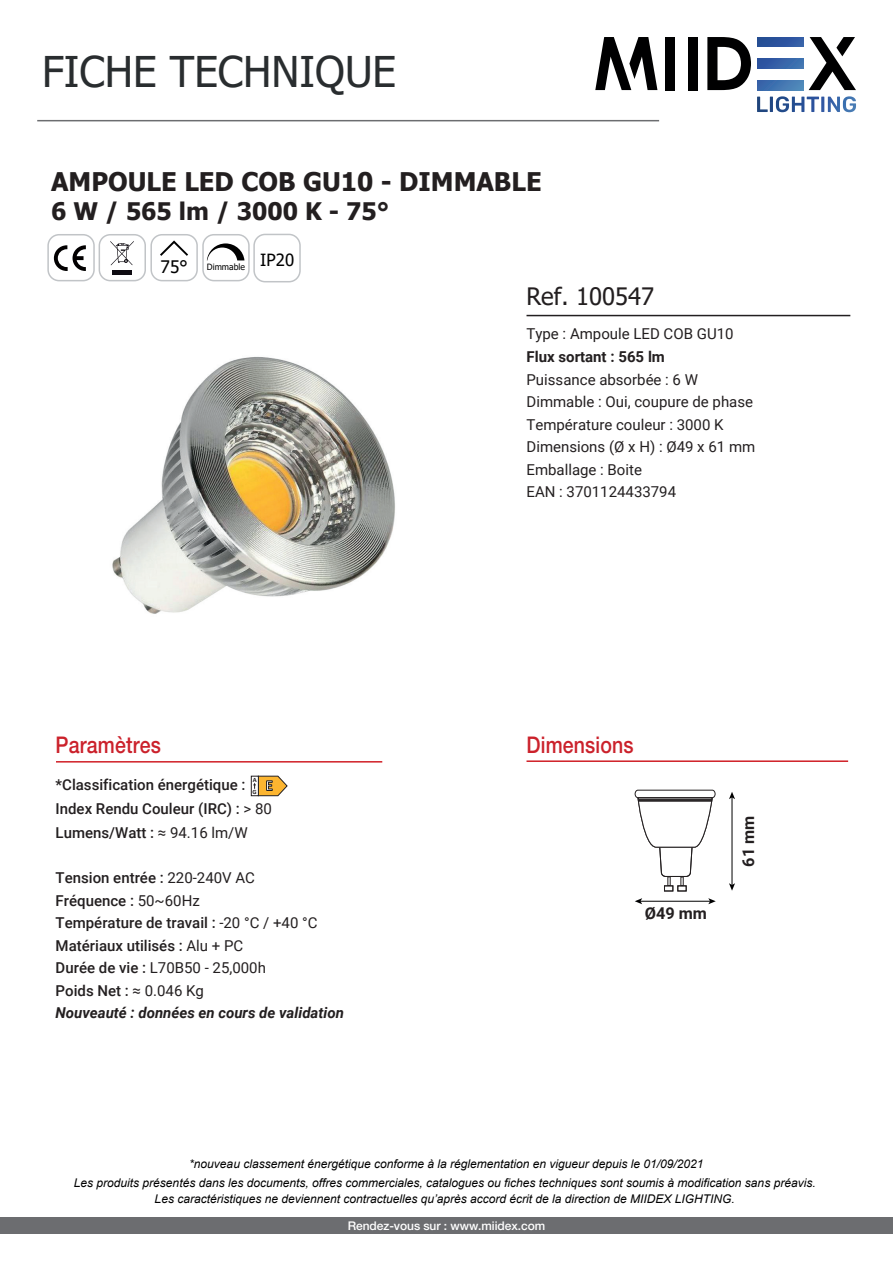
<style>
.page{position:relative;width:893px;height:1263px;background:#fff}
.page>*{position:absolute;margin:0;border:0;box-sizing:border-box;transform-origin:0 0}
.t1{font:42.3px "Tahoma";color:#292d2f}
.t2{font:700 25.65px "Tahoma";color:#231f20}
.t3{font:700 24.15px "Tahoma";color:#231f20}
.t4{font:24px "Tahoma";color:#231f20}
.t5{font:500 22.95px "Helvetica Neue LT Std";letter-spacing:.01em;color:#cb212b;scale:.85 1}
.t6{font:700 16.35px "Roboto";color:#231f20}
.t7{font:500 15px/22.5px "Roboto";color:#231f20}
.t8{font:15px/22.5px "Roboto";color:#231f20}
.t9{font:700 15px "Roboto";color:#231f20}
.t10{font:italic 12px/15.9px "Arial";color:#000001;text-align:center}
.t11{font:500 12px "Helvetica Neue LT Std";letter-spacing:-.005em;color:#fff}
.t12{font:8.7px "Tahoma";color:#000}
.t13{font:700 6.45px/12.8px "Calibri";color:#231f20}
.s1{font-size:17.25px}
.s2{font-weight:400}
.s3{font-weight:400;font-size:15.15px}
.s4{font-size:15.15px}
.s5{font-weight:700;font-style:italic}
</style>
<div class="page">
<hr style="left:732px;top:797px;width:1px;height:88px;background:#000001">
<svg style="left:729px;top:792px;width:6px;height:7px"></svg>
<svg style="left:729px;top:883px;width:6px;height:8px"></svg>
<hr style="left:640px;top:901px;width:70px;height:1px;background:#000001">
<svg style="left:708px;top:898px;width:8px;height:6px"></svg>
<svg style="left:635px;top:898px;width:7px;height:6px"></svg>
<div style="left:664px;top:885px;width:9px;height:6px;border:1px solid #231f20"></div>
<div style="left:677px;top:885px;width:10px;height:6px;border:1px solid #231f20"></div>
<div style="left:677px;top:885px;width:9px;height:6px;border:1px solid #231f20"></div>
<div style="left:680px;top:876px;width:4px;height:10px;border:1px solid #231f20"></div>
<svg style="left:634px;top:789px;width:82px;height:88px"></svg>
<div style="left:638px;top:799px;width:74px;height:2px;border:1px solid #231f20"></div>
<svg style="left:251px;top:776px;width:2px;height:20px"></svg>
<svg style="left:253px;top:776px;width:35px;height:20px"></svg>
<hr style="left:526px;top:315px;width:324px;height:1px;background:#231f20">
<div style="left:47px;top:234px;width:48px;height:47px;border:1px solid #c1c4c7;border-radius:11px"></div>
<div style="left:99px;top:234px;width:47px;height:47px;border:1px solid #c1c4c7;border-radius:11px"></div>
<svg style="left:54px;top:245px;width:32px;height:26px"></svg>
<svg style="left:110px;top:241px;width:24px;height:24px"></svg>
<div style="left:112px;top:270px;width:20px;height:5px;background:#0f0c12"></div>
<div style="left:150px;top:234px;width:48px;height:47px;border:1px solid #c1c4c7;border-radius:11px"></div>
<svg style="left:160px;top:240px;width:28px;height:16px"></svg>
<div style="left:202px;top:234px;width:48px;height:47px;border:1px solid #c1c4c7;border-radius:11px"></div>
<svg style="left:207px;top:243px;width:37px;height:17px"></svg>
<div style="left:253px;top:234px;width:48px;height:48px;border:1px solid #c1c4c7;border-radius:11px"></div>
<div style="left:0;top:1217px;width:893px;height:16px;background:#6c6d70"></div>
<hr style="left:526px;top:760px;width:322px;height:2px;background:#d01f26">
<hr style="left:56px;top:761px;width:326px;height:1px;background:#d01f26">
<img style="left:112px;top:357px;width:283px;height:257px">
<hr style="left:37px;top:120px;width:622px;height:1px;background:#6c6d70">
<svg style="left:809px;top:37px;width:47px;height:53px"></svg>
<svg style="left:707px;top:37px;width:44px;height:53px"></svg>
<div style="left:688px;top:37px;width:10px;height:53px;background:#000001"></div>
<div style="left:665px;top:37px;width:10px;height:53px;background:#000001"></div>
<svg style="left:757px;top:96px;width:99px;height:16px"></svg>
<svg style="left:595px;top:37px;width:62px;height:53px"></svg>
<svg style="left:757px;top:37px;width:46px;height:9px"></svg>
<svg style="left:757px;top:59px;width:46px;height:9px"></svg>
<svg style="left:757px;top:81px;width:46px;height:9px"></svg>
<h1 class="t1" style="left:42px;top:43px;width:356px">FICHE TECHNIQUE</h1>
<h2 class="t2" style="left:51px;top:164px;width:492px">AMPOULE LED COB GU10 - DIMMABLE</h2>
<h3 class="t3" style="left:51px;top:194px;width:340px">6 W / 565 lm / 3000 K - 75°</h3>
<p class="t12" style="left:161px;top:261px;width:135px"><span class="s1">75°</span> Dimmable <sup>IP20</sup></p>
<h3 class="t5" style="left:56px;top:731px;width:125px">Paramètres</h3>
<p class="t13" style="left:253px;top:773px;width:6px">A<br>G</p>
<p class="t7" style="left:56px;top:772px;width:218px;line-height:24px">*Classification énergétique :<br>Index Rendu Couleur (IRC) : <span class="s2">&gt; 80<br></span>Lumens/Watt : <span class="s3">≈ 94.16</span> <span class="s2">lm/W</span></p>
<p class="t7" style="left:56px;top:866px;width:290px">Tension entrée : <span class="s2">220-240V AC<br></span>Fréquence : <span class="s2">50~60Hz<br></span>Température de travail <span class="s4">:</span> <span class="s2">-20 °C / +40 °C<br></span>Matériaux utilisés : <span class="s2">Alu + PC<br></span>Durée de vie : <span class="s2">L70B50 - 25,000h<br></span>Poids Net : <span class="s3">≈</span> <span class="s2">0.046 Kg<br></span><span class="s5">Nouveauté : données en cours de validation</span></p>
<h3 class="t4" style="left:526px;top:281px;width:129px">Ref. 100547</h3>
<p class="t8" style="left:526px;top:322px;width:209px">Type : Ampoule LED COB GU10</p>
<p class="t9" style="left:526px;top:346px;width:140px">Flux sortant : 565 lm</p>
<p class="t8" style="left:526px;top:367px;width:230px">Puissance absorbée : 6 W<br>Dimmable : Oui, coupure de phase<br>Température couleur : 3000 K<br>Dimensions (Ø x H) : Ø49 x 61 mm<br>Emballage : Boite<br>EAN : 3701124433794</p>
<h3 class="t5" style="left:526px;top:731px;width:128px">Dimensions</h3>
<h3 class="t6" style="left:645px;top:902px;width:64px">Ø49 mm</h3>
<h3 class="t6" style="left:737px;top:867px;width:52px;rotate:-90deg">61 mm</h3>
<p class="t10" style="left:189px;top:1156px;width:516px">*nouveau classement énergétique conforme à la réglementation en vigueur depuis le 01/09/2021</p>
<p class="t10" style="left:74px;top:1175px;width:743px">Les produits présentés dans les documents, offres commerciales, catalogues ou fiches techniques sont soumis à modification sans préavis.<br>Les caractéristiques ne deviennent contractuelles qu’après accord écrit de la direction de MIIDEX LIGHTING.</p>
<p class="t11" style="left:348px;top:1218px;width:199px">Rendez-vous sur : www.miidex.com</p>
</div>
